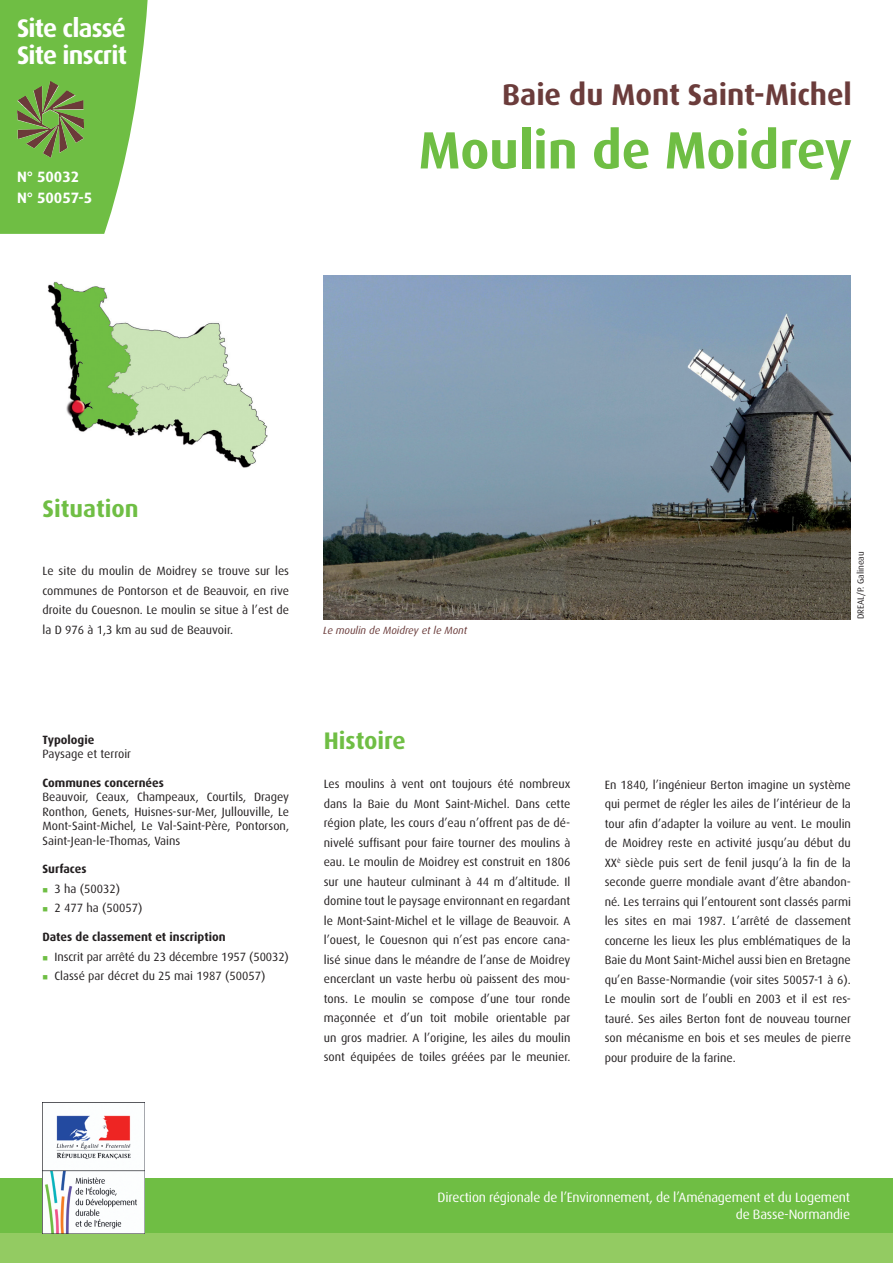
<style>
.page{position:relative;width:893px;height:1263px;background:#fff}
.page>*{position:absolute;margin:0;border:0;box-sizing:border-box;transform-origin:0 0}
.t1{font:700 52.5px "Dax OT";letter-spacing:-.005em;color:#6fbe44}
.t2{font:700 30px "Dax OT";color:#6b3c3b}
.t3{font:700 25.5px/27px "Dax OT";letter-spacing:-.03em;color:#fff}
.t4{font:700 24px "Dax OT";color:#6fbe44}
.t5{font:700 15px/21px "Dax OT";color:#fff}
.t6{font:13.5px/16.5px "Dax OT";letter-spacing:-.015em;color:#fff;text-align:right}
.t7{font:12px/19.5px "Dax OT";color:#231f20}
.t8{font:italic 10.5px "Dax OT";color:#6b3c3b}
.t9{font:9px "Dax OT";color:#231f20}
.s1{font-weight:700}
</style>
<div class="page">
<svg style="left:0;top:0;width:148px;height:234px;background:#80c05a"></svg>
<div style="left:0;top:1178px;width:893px;height:55px;background:#6fbe44"></div>
<div style="left:0;top:1233px;width:893px;height:30px;background:#93cb62"></div>
<img style="left:43px;top:1103px;width:102px;height:131px">
<img style="left:17px;top:81px;width:33px;height:42px">
<img style="left:48px;top:281px;width:220px;height:187px">
<img style="left:323px;top:275px;width:527px;height:344px">
<p class="t3" style="left:17px;top:14px;width:112px">Site classé<br>Site inscrit</p>
<p class="t5" style="left:17px;top:167px;width:77px">N° 50032<br>N° 50057-5</p>
<p class="t2" style="left:502px;top:78px;width:351px">Baie du Mont Saint-Michel</p>
<p class="t1" style="left:419px;top:121px;width:435px">Moulin de Moidrey</p>
<p class="t4" style="left:43px;top:495px;width:98px">Situation</p>
<p class="t7" style="left:43px;top:561px;width:248px;text-align:justify">Le site du moulin de Moidrey se trouve sur les communes de Pontorson et de Beauvoir, en rive droite du Couesnon. Le moulin se situe à l’est de la D 976 à 1,3 km au sud de Beauvoir.</p>
<p class="t8" style="left:323px;top:624px;width:145px">Le moulin de Moidrey et le Mont</p>
<p class="t9" style="left:856px;top:619px;width:69px;rotate:-90deg">DREAL/P. Galineau</p>
<p class="t7" style="left:43px;top:733px;width:90px;line-height:14.4px"><span class="s1">Typologie<br></span>Paysage et terroir</p>
<p class="t7" style="left:43px;top:776px;width:248px;line-height:14.4px"><span class="s1">Communes concernées<br></span>Beauvoir, Ceaux, Champeaux, Courtils, Dragey Ronthon, Genets, Huisnes-sur-Mer, Jullouville, Le Mont-Saint-Michel, Le Val-Saint-Père, Pontorson, Saint-Jean-le-Thomas, Vains</p>
<p class="t7" style="left:55px;top:860px;width:90px;text-indent:-12px"><span class="s1">Surfaces<br></span>3 ha (50032)<br>2 477 ha (50057)</p>
<p class="t7" style="left:55px;top:927px;width:236px;text-indent:-12px"><span class="s1">Dates de classement et inscription<br></span>Inscrit par arrêté du 23 décembre 1957 (50032)<br>Classé par décret du 25 mai 1987 (50057)</p>
<p class="t4" style="left:324px;top:727px;width:83px">Histoire</p>
<p class="t7" style="left:324px;top:774px;width:248px;text-align:justify">Les moulins à vent ont toujours été nombreux dans la Baie du Mont Saint-Michel. Dans cette région plate, les cours d’eau n’offrent pas de dé&shy;nivelé suffisant pour faire tourner des moulins à eau. Le moulin de Moidrey est construit en 1806 sur une hauteur culminant à 44 m d’altitude. Il domine tout le paysage environnant en regardant le Mont-Saint-Michel et le village de Beauvoir. A l’ouest, le Couesnon qui n’est pas encore cana&shy;lisé sinue dans le méandre de l’anse de Moidrey encerclant un vaste herbu où paissent des mou&shy;tons. Le moulin se compose d’une tour ronde maçonnée et d’un toit mobile orientable par un gros madrier. A l’origine, les ailes du moulin sont équipées de toiles gréées par le meunier.</p>
<p class="t7" style="left:605px;top:775px;width:248px;text-align:justify">En 1840, l’ingénieur Berton imagine un système qui permet de régler les ailes de l’intérieur de la tour afin d’adapter la voilure au vent. Le moulin de Moidrey reste en activité jusqu’au début du XX<sup>è</sup> siècle puis sert de fenil jusqu’à la fin de la seconde guerre mondiale avant d’être abandon&shy;né. Les terrains qui l’entourent sont classés parmi les sites en mai 1987. L’arrêté de classement concerne les lieux les plus emblématiques de la Baie du Mont Saint-Michel aussi bien en Bretagne qu’en Basse-Normandie (voir sites 50057-1 à 6).<br>Le moulin sort de l’oubli en 2003 et il est res&shy;tauré. Ses ailes Berton font de nouveau tourner son mécanisme en bois et ses meules de pierre pour produire de la farine.</p>
<p class="t6" style="left:438px;top:1189px;width:414px">Direction régionale de l’Environnement, de l’Aménagement et du Logement de Basse-Normandie</p>
</div>
